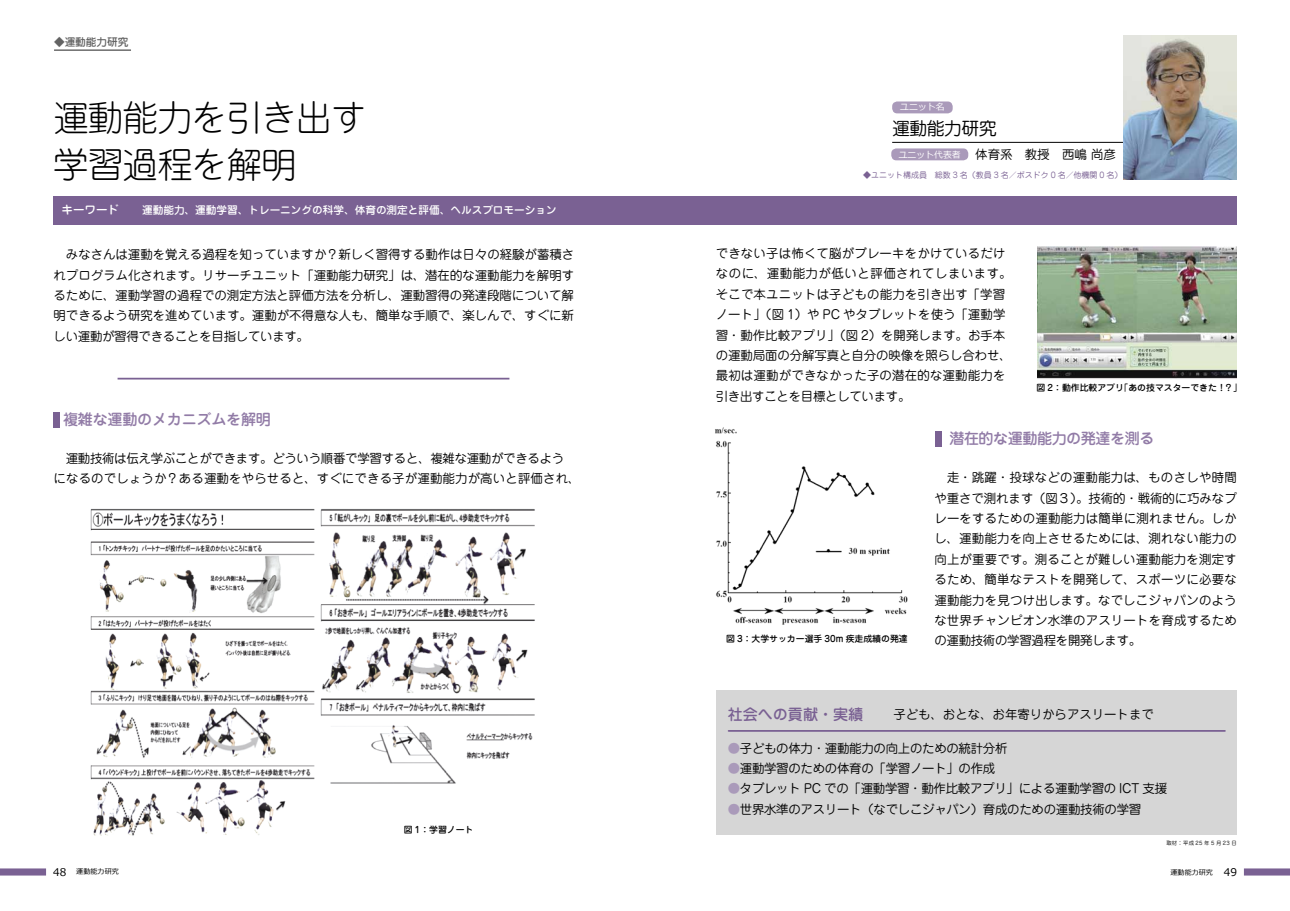
<style>
.page{position:relative;width:1290px;height:911px;background:#fff}
.page>*{position:absolute;margin:0;border:0;box-sizing:border-box;transform-origin:0 0}
.t1{font:300 35.38px/47px "Jun 101 Pro";letter-spacing:-.02em;color:#000}
.t2{font:17.75px "Jun 201 Pro";letter-spacing:-.02em;color:#000}
.t3{font:500 15px "Jun 34 Pro";letter-spacing:-.02em;color:#927ca7}
.t4{font:12.38px/20.4px "Jun 201 Pro";color:#000;text-align:justify}
.t5{font:12.38px "Jun 201 Pro";letter-spacing:-.02em;color:#000}
.t6{font:500 11.5px "Jun 34 Pro";color:#fff}
.t7{font:500 10.62px "Jun 34 Pro";color:#fff}
.t8{font:500 10.62px "Jun 34 Pro";color:#636363}
.t9{font:500 8.88px "Jun 34 Pro";color:#000}
.t10{font:8.88px "Meiryo";color:#fff}
.t11{font:8px "Jun 201 Pro";color:#7a6193}
.t12{font:7.12px "Meiryo";color:#000}
.t13{font:5.38px "Jun 201 Pro";letter-spacing:.05em;color:#000}
.s1{font-family:"Meiryo";font-size:8.88px;color:#fff}
.s2{font-family:"Jun 34 Pro";font-weight:500;font-size:15px;color:#7a6193}
.s3{color:#aa9aba}
.s4{font-size:10.62px}
.s5{font-family:"Koz Min Pro";font-size:9.25px}
</style>
<div class="page">
<div style="left:0;top:868px;width:46px;height:7px;background:#7a6193"></div>
<div style="left:1244px;top:868px;width:46px;height:7px;background:#7a6193"></div>
<div style="left:53px;top:196px;width:1184px;height:29px;background:#7a6193"></div>
<div style="left:716px;top:690px;width:521px;height:144px;background:#d6d6d6"></div>
<hr style="left:728px;top:730px;width:497px;height:1px;background:#7a6193">
<hr style="left:54px;top:49px;width:77px;height:2px;background:#636363">
<div style="left:54px;top:412px;width:6px;height:15px;background:#7a6193"></div>
<hr style="left:118px;top:378px;width:391px;height:1px;background:#7a6193">
<hr style="left:892px;top:142px;width:294px;height:1px;background:#000">
<div style="left:892px;top:101px;width:61px;height:12px;background:#aa9aba;border-radius:5px"></div>
<div style="left:891px;top:148px;width:77px;height:12px;background:#aa9aba;border-radius:5px"></div>
<img style="left:1123px;top:35px;width:113px;height:144px">
<img style="left:715px;top:427px;width:193px;height:198px">
<img style="left:90px;top:508px;width:445px;height:328px">
<img style="left:1037px;top:246px;width:199px;height:133px">
<div style="left:317px;top:797px;width:236px;height:42px;background:#fff"></div>
<div style="left:935px;top:431px;width:7px;height:15px;background:#7a6193"></div>
<p class="t8" style="left:54px;top:34px;width:76px">◆運動能力研究</p>
<h1 class="t1" style="left:53px;top:90px;width:315px">運動能力を引き出す学習過程を解明</h1>
<p class="t6" style="left:61px;top:201px;width:59px">キーワード</p>
<p class="t7" style="left:142px;top:201px;width:416px">運動能力、運動学習、トレーニングの科学、体育の測定と評価、ヘルスプロモーション</p>
<p class="t4" style="left:54px;top:243px;width:522px">　みなさんは運動を覚える過程を知っていますか？新しく習得する動作は日々の経験が蓄積されプログラム化されます。リサーチユニット「運動能力研究」は、潜在的な運動能力を解明するために、運動学習の過程での測定方法と評価方法を分析し、運動習得の発達段階について解明できるよう研究を進めています。運動が不得意な人も、簡単な手順で、楽しんで、すぐに新しい運動が習得できることを目指しています。</p>
<p class="t3" style="left:63px;top:407px;width:209px">複雑な運動のメカニズムを解明</p>
<p class="t4" style="left:54px;top:447px;width:528px">　運動技術は伝え学ぶことができます。どういう順番で学習すると、複雑な運動ができるよう<br>になるのでしょうか？ある運動をやらせると、すぐにできる子が運動能力が高いと評価され、</p>
<p class="t9" style="left:404px;top:822px;width:71px">図 1：学習ノート</p>
<p class="t10" style="left:900px;top:101px;width:46px">ユニット名</p>
<p class="t4" style="left:899px;top:143px;width:219px"><span class="s1">ユニット代表者</span> 体育系　教授　西嶋 尚彦</p>
<h2 class="t2" style="left:892px;top:114px;width:106px">運動能力研究</h2>
<p class="t11" style="left:863px;top:169px;width:261px">◆ユニット構成員　総数 3 名（教員 3 名／ポスドク 0 名／他機関 0 名）</p>
<p class="t4" style="left:716px;top:242px;width:297px;text-align:left">できない子は怖くて脳がブレーキをかけているだけなのに、運動能力が低いと評価されてしまいます。そこで本ユニットは子どもの能力を引き出す「学習ノート」（図 1）や PC やタブレットを使う「運動学習・動作比較アプリ」（図 2）を開発します。お手本の運動局面の分解写真と自分の映像を照らし合わせ、最初は運動ができなかった子の潜在的な運動能力を引き出すことを目標としています。</p>
<p class="t3" style="left:934px;top:426px;width:222px">　潜在的な運動能力の発達を測る</p>
<p class="t4" style="left:934px;top:466px;width:304px">　走・跳躍・投球などの運動能力は、ものさしや時間や重さで測れます（図３）。技術的・戦術的に巧みなプレーをするための運動能力は簡単に測れません。しかし、運動能力を向上させるためには、測れない能力の向上が重要です。測ることが難しい運動能力を測定するため、簡単なテストを開発して、スポーツに必要な運動能力を見つけ出します。なでしこジャパンのような世界チャンピオン水準のアスリートを育成するための運動技術の学習過程を開発します。</p>
<p class="t9" style="left:1036px;top:380px;width:207px">図 2：動作比較アプリ「あの技マスターできた！？」</p>
<p class="t9" style="left:726px;top:631px;width:183px">図 3：大学サッカー選手 30m 疾走成績の発達</p>
<p class="t4" style="left:728px;top:702px;width:428px"><span class="s2">社会への貢献・実績　　</span>子ども、おとな、お年寄りからアスリートまで</p>
<p class="t5" style="left:728px;top:738px;width:281px"><span class="s3">●</span>子どもの体力・運動能力の向上のための統計分析</p>
<p class="t5" style="left:728px;top:758px;width:269px"><span class="s3">●</span>運動学習のための体育の「学習ノート」の作成</p>
<p class="t5" style="left:728px;top:779px;width:441px"><span class="s3">●</span>タブレット PC での「運動学習・動作比較アプリ」による運動学習の ICT 支援</p>
<p class="t5" style="left:728px;top:799px;width:415px"><span class="s3">●</span>世界水準のアスリート（なでしこジャパン）育成のための運動技術の学習</p>
<p class="t13" style="left:1166px;top:838px;width:72px">取材：平成 25 年 5 月 23 日</p>
<p class="t12" style="left:53px;top:866px;width:67px"><span class="s4">48</span><span class="s5">　　</span> 運動能力研究</p>
<p class="t12" style="left:1152px;top:867px;width:87px"><span class="s5">　　</span>運動能力研究 <span class="s4">49</span></p>
</div>
